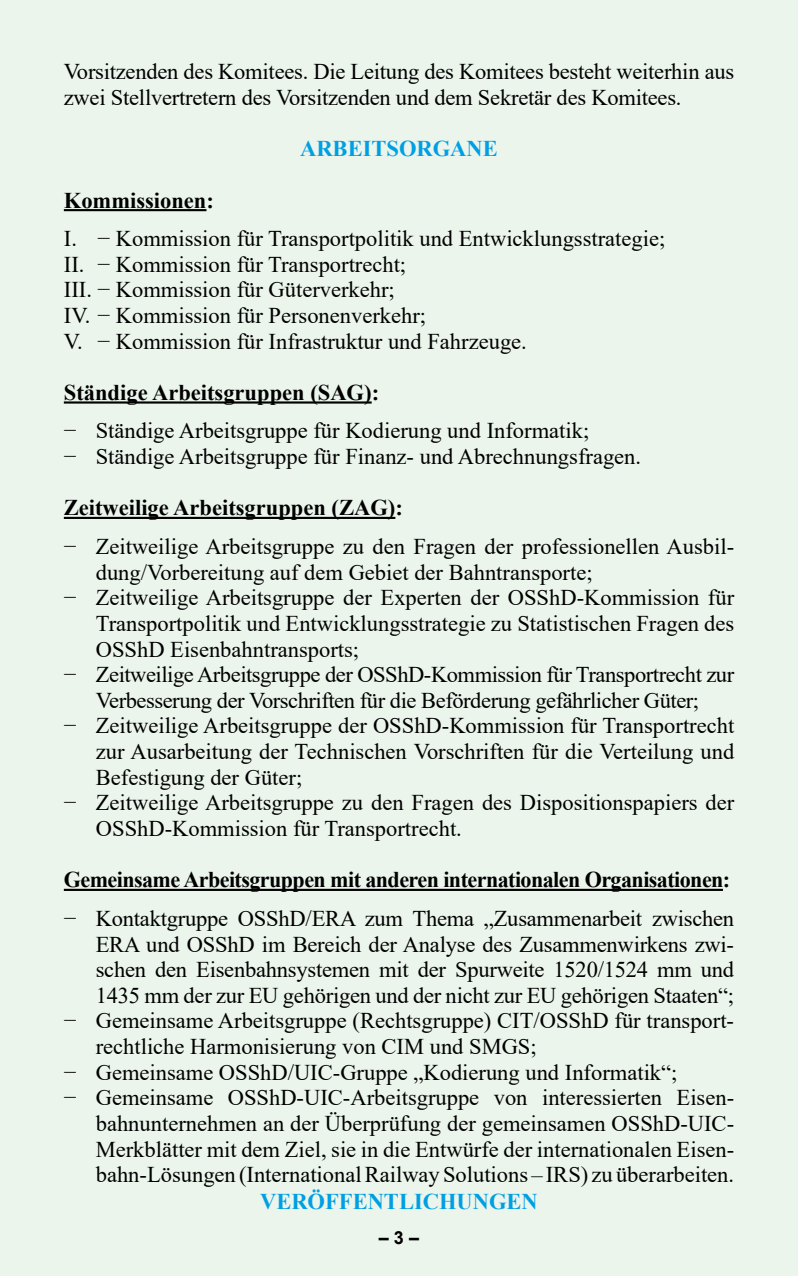
<style>
.page{position:relative;width:798px;height:1276px;background:#fff}
.page>*{position:absolute;margin:0;border:0;box-sizing:border-box;transform-origin:0 0}
.t1{font:22.5px/25.7px "Times New Roman";color:#000}
.t2{font:22.5px "Times New Roman";letter-spacing:-.02em;color:#000}
.t3{font:700 22.5px "Times New Roman";color:#000}
.t4{font:700 22.5px "Times New Roman";letter-spacing:-.025em;color:#000}
.t5{font:700 22.5px "Times New Roman";color:#009fe3}
.t6{font:700 18px "Arial";color:#000}
</style>
<div class="page">
<div style="left:0;top:0;width:797px;height:1276px;background:#ebf5ec"></div>
<hr style="left:64px;top:209px;width:142px;height:2px;background:#000">
<hr style="left:64px;top:401px;width:307px;height:2px;background:#000">
<hr style="left:64px;top:517px;width:331px;height:2px;background:#000">
<hr style="left:64px;top:889px;width:658px;height:2px;background:#000">
<p class="t1" style="left:64px;top:58px;width:671px">Vorsitzenden des Komitees. Die Leitung des Komitees besteht weiterhin aus zwei Stellvertretern des Vorsitzenden und dem Sekretär des Komitees.</p>
<p class="t5" style="left:300px;top:133px;width:199px">ARBEITSORGANE</p>
<p class="t3" style="left:64px;top:184px;width:152px">Kommissionen:</p>
<p class="t1" style="left:64px;top:225px;width:602px">I. − Kommission für Transportpolitik und Entwicklungsstrategie; II. − Kommission für Transportrecht;<br>III. − Kommission für Güterverkehr;<br>IV. − Kommission für Personenverkehr;<br>V. − Kommission für Infrastruktur und Fahrzeuge.</p>
<p class="t3" style="left:64px;top:376px;width:317px">Ständige Arbeitsgruppen (SAG):</p>
<p class="t1" style="left:64px;top:417px;width:578px">− Ständige Arbeitsgruppe für Kodierung und Informatik;<br>− Ständige Arbeitsgruppe für Finanz- und Abrechnungsfragen.</p>
<p class="t3" style="left:64px;top:492px;width:340px">Zeitweilige Arbeitsgruppen (ZAG):</p>
<p class="t1" style="left:64px;top:533px;width:671px">− Zeitweilige Arbeitsgruppe zu den Fragen der professionellen Ausbil-</p>
<p class="t1" style="left:96px;top:558px;width:498px">dung/Vorbereitung auf dem Gebiet der Bahntransporte;</p>
<p class="t1" style="left:64px;top:584px;width:671px">− Zeitweilige Arbeitsgruppe der Experten der OSShD-Kommission für</p>
<p class="t1" style="left:96px;top:610px;width:639px">Transportpolitik und Entwicklungsstrategie zu Statistischen Fragen des</p>
<p class="t1" style="left:96px;top:635px;width:265px">OSShD Eisenbahntransports;</p>
<p class="t2" style="left:64px;top:659px;width:671px">− Zeitweilige Arbeitsgruppe der OSShD-Kommission für Transportrecht zur</p>
<p class="t2" style="left:96px;top:684px;width:604px">Verbesserung der Vorschriften für die Beförderung gefährlicher Güter;</p>
<p class="t1" style="left:64px;top:712px;width:671px">− Zeitweilige Arbeitsgruppe der OSShD-Kommission für Transportrecht</p>
<p class="t1" style="left:96px;top:738px;width:639px">zur Ausarbeitung der Technischen Vorschriften für die Verteilung und</p>
<p class="t1" style="left:96px;top:763px;width:208px">Befestigung der Güter;</p>
<p class="t1" style="left:64px;top:789px;width:671px">− Zeitweilige Arbeitsgruppe zu den Fragen des Dispositionspapiers der</p>
<p class="t1" style="left:96px;top:815px;width:367px">OSShD-Kommission für Transportrecht.</p>
<p class="t4" style="left:64px;top:863px;width:667px">Gemeinsame Arbeitsgruppen mit anderen internationalen Organisationen:</p>
<p class="t1" style="left:64px;top:904px;width:671px">− Kontaktgruppe OSShD/ERA zum Thema „Zusammenarbeit zwischen</p>
<p class="t1" style="left:96px;top:930px;width:639px">ERA und OSShD im Bereich der Analyse des Zusammenwirkens zwi-</p>
<p class="t1" style="left:96px;top:956px;width:639px">schen den Eisenbahnsystemen mit der Spurweite 1520/1524 mm und</p>
<p class="t1" style="left:96px;top:981px;width:639px">1435 mm der zur EU gehörigen und der nicht zur EU gehörigen Staaten“;</p>
<p class="t1" style="left:64px;top:1007px;width:671px">− Gemeinsame Arbeitsgruppe (Rechtsgruppe) CIT/OSShD für transport-</p>
<p class="t1" style="left:96px;top:1033px;width:442px">rechtliche Harmonisierung von CIM und SMGS;</p>
<p class="t1" style="left:64px;top:1058px;width:615px">− Gemeinsame OSShD/UIC-Gruppe „Kodierung und Informatik“;</p>
<p class="t1" style="left:64px;top:1084px;width:671px">− Gemeinsame OSShD-UIC-Arbeitsgruppe von interessierten Eisen-</p>
<p class="t1" style="left:96px;top:1110px;width:639px">bahnunternehmen an der Überprüfung der gemeinsamen OSShD-UIC-</p>
<p class="t1" style="left:96px;top:1135px;width:639px">Merkblätter mit dem Ziel, sie in die Entwürfe der internationalen Eisen-</p>
<p class="t1" style="left:96px;top:1161px;width:639px">bahn-Lösungen (International Railway Solutions – IRS) zu überarbeiten.</p>
<p class="t5" style="left:260px;top:1184px;width:279px">VERÖFFENTLICHUNGEN</p>
<p class="t6" style="left:379px;top:1225px;width:42px">– 3 –</p>
</div>
